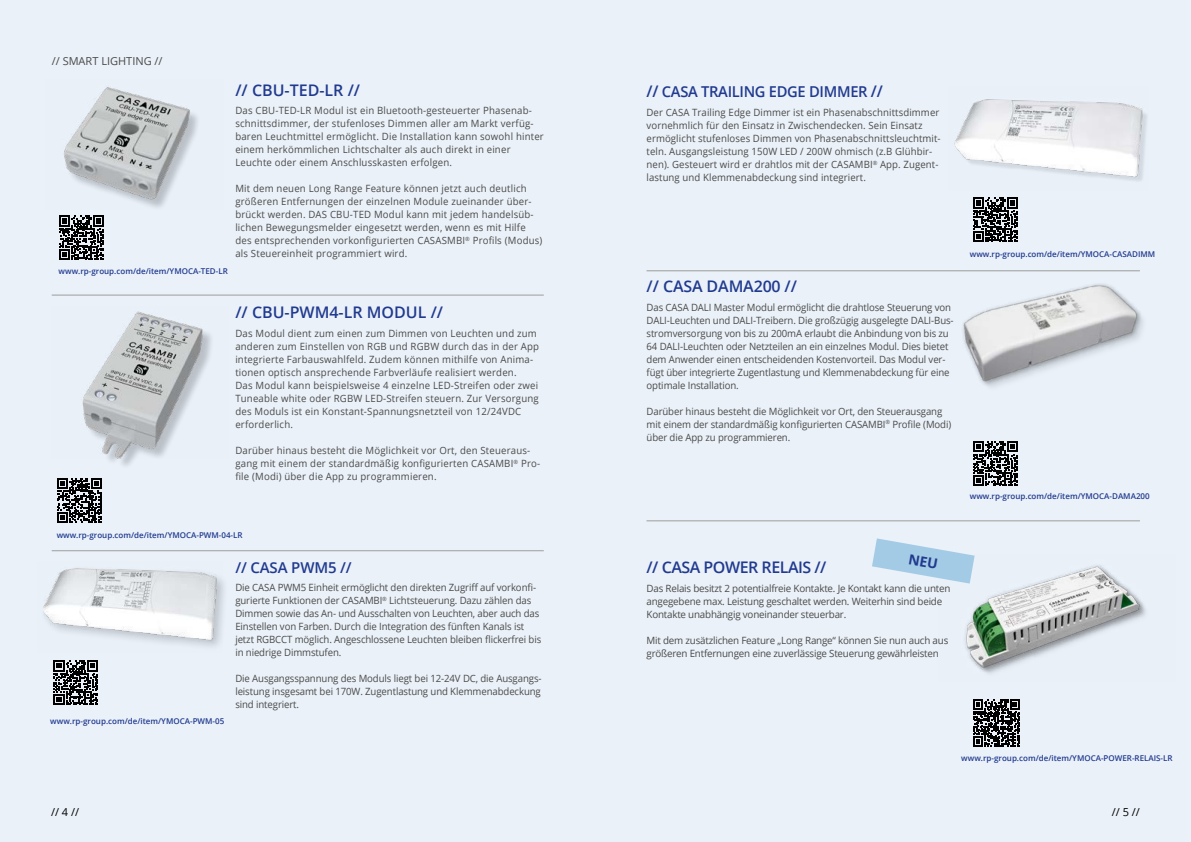
<style>
.page{position:relative;width:1191px;height:842px;background:#eaf1f9}
.page>*{position:absolute;margin:0;border:0;box-sizing:border-box;transform-origin:0 0}
.t1{font:600 16px "Open Sans";letter-spacing:-.01em;color:#213a8f}
.t2{font:600 16px "Open Sans";letter-spacing:-.03em;color:#213a8f}
.t3{font:600 15px "Open Sans";letter-spacing:-.02em;color:#213a8f}
.t4{font:11px "Open Sans";color:#4a4a49}
.t5{font:11px "Open Sans";color:#000}
.t6{font:10px/13px "Open Sans";letter-spacing:.01em;color:#4a4a49;scale:.96 1}
.t7{font:10px/13px "Open Sans";letter-spacing:-.01em;color:#4a4a49;scale:.96 1}
.t8{font:10px/13px "Open Sans";letter-spacing:-.02em;color:#4a4a49}
.t9{font:600 8px "Open Sans";color:#213a8f}
.s1{font-size:16px}
</style>
<div class="page">
<img style="left:82px;top:311px;width:129px;height:148px">
<hr style="left:52px;top:295px;width:492px;height:1px;background:#9d9d9c">
<hr style="left:52px;top:550px;width:492px;height:1px;background:#9d9d9c">
<img style="left:916px;top:270px;width:227px;height:117px">
<img style="left:954px;top:99px;width:193px;height:82px">
<hr style="left:646px;top:271px;width:494px;height:1px;background:#9d9d9c">
<hr style="left:646px;top:521px;width:494px;height:1px;background:#9d9d9c">
<img style="left:43px;top:568px;width:180px;height:79px">
<svg style="left:973px;top:441px;width:44px;height:45px"></svg>
<svg style="left:973px;top:198px;width:44px;height:44px"></svg>
<svg style="left:54px;top:660px;width:44px;height:45px"></svg>
<img style="left:64px;top:87px;width:134px;height:121px">
<svg style="left:59px;top:216px;width:45px;height:44px"></svg>
<svg style="left:57px;top:478px;width:45px;height:45px"></svg>
<img style="left:965px;top:555px;width:181px;height:119px">
<svg style="left:973px;top:699px;width:46px;height:47px"></svg>
<svg style="left:872px;top:538px;width:102px;height:46px"></svg>
<p class="t4" style="left:52px;top:54px;width:112px">// SMART LIGHTING //</p>
<h1 class="t1" style="left:235px;top:79px;width:126px">// CBU-TED-LR //</h1>
<p class="t6" style="left:235px;top:104px;width:323px">Das CBU-TED-LR Modul ist ein Bluetooth-gesteuerter Phasenab&shy;schnittsdimmer, der stufenloses Dimmen aller am Markt verfüg&shy;baren Leuchtmittel ermöglicht. Die Installation kann sowohl hinter einem herkömmlichen Lichtschalter als auch direkt in einer Leuchte oder einem Anschlusskasten erfolgen.</p>
<p class="t6" style="left:235px;top:182px;width:321px">Mit dem neuen Long Range Feature können jetzt auch deutlich größeren Entfernungen der einzelnen Module zueinander über&shy;brückt werden. DAS CBU-TED Modul kann mit jedem handelsüb&shy;lichen Bewegungsmelder eingesetzt werden, wenn es mit Hilfe des entsprechenden vorkonfigurierten CASASMBI<sup>®</sup> Profils (Modus) als Steuereinheit programmiert wird.</p>
<p class="t9" style="left:59px;top:266px;width:171px">www.rp-group.com/de/item/YMOCA-TED-LR</p>
<h1 class="t1" style="left:235px;top:302px;width:209px">// CBU-PWM4-LR MODUL //</h1>
<p class="t6" style="left:235px;top:327px;width:318px">Das Modul dient zum einen zum Dimmen von Leuchten und zum anderen zum Einstellen von RGB und RGBW durch das in der App integrierte Farbauswahlfeld. Zudem können mithilfe von Anima&shy;tionen optisch ansprechende Farbverläufe realisiert werden.<br>Das Modul kann beispielsweise 4 einzelne LED-Streifen oder zwei Tuneable white oder RGBW LED-Streifen steuern. Zur Versorgung des Moduls ist ein Konstant-Spannungsnetzteil von 12/24VDC erforderlich.</p>
<p class="t6" style="left:235px;top:444px;width:319px">Darüber hinaus besteht die Möglichkeit vor Ort, den Steueraus&shy;gang mit einem der standardmäßig konfigurierten CASAMBI<sup>®</sup> Pro&shy;file (Modi) über die App zu programmieren.</p>
<p class="t9" style="left:57px;top:530px;width:187px">www.rp-group.com/de/item/YMOCA-PWM-04-LR</p>
<p class="t9" style="left:50px;top:715px;width:175px">www.rp-group.com/de/item/YMOCA-PWM-05</p>
<h2 class="t3" style="left:235px;top:557px;width:118px">// CASA PWM5 //</h2>
<p class="t7" style="left:235px;top:581px;width:320px">Die CASA PWM5 Einheit ermöglicht den direkten Zugriff auf vorkonfi&shy;gurierte Funktionen der CASAMBI<sup>®</sup> Lichtsteuerung. Dazu zählen das Dimmen sowie das An- und Ausschalten von Leuchten, aber auch das Einstellen von Farben. Durch die Integration des fünften Kanals ist jetzt RGBCCT möglich. Angeschlossene Leuchten bleiben flickerfrei bis in niedrige Dimmstufen.</p>
<p class="t6" style="left:235px;top:672px;width:320px;text-align:justify">Die Ausgangsspannung des Moduls liegt bei 12-24V DC, die Ausgangs&shy;leistung insgesamt bei 170W. Zugentlastung und Klemmenabdeckung sind integriert.</p>
<h2 class="t3" style="left:646px;top:82px;width:238px"><span class="s1">//</span> CASA TRAILING EDGE DIMMER <span class="s1">//</span></h2>
<p class="t6" style="left:646px;top:106px;width:308px">Der CASA Trailing Edge Dimmer ist ein Phasenabschnittsdimmer vornehmlich für den Einsatz in Zwischendecken. Sein Einsatz ermöglicht stufenloses Dimmen von Phasenabschnittsleuchtmit&shy;teln. Ausgangsleistung 150W LED / 200W ohmisch (z.B Glühbir&shy;nen). Gesteuert wird er drahtlos mit der CASAMBI<sup>®</sup> App. Zugent&shy;lastung und Klemmenabdeckung sind integriert.</p>
<h1 class="t1" style="left:646px;top:275px;width:152px">// CASA DAMA200 //</h1>
<p class="t7" style="left:646px;top:300px;width:321px">Das CASA DALI Master Modul ermöglicht die drahtlose Steuerung von DALI-Leuchten und DALI-Treibern. Die großzügig ausgelegte DALI-Bus&shy;stromversorgung von bis zu 200mA erlaubt die Anbindung von bis zu 64 DALI-Leuchten oder Netzteilen an ein einzelnes Modul. Dies bietet dem Anwender einen entscheidenden Kostenvorteil. Das Modul ver&shy;fügt über integrierte Zugentlastung und Klemmenabdeckung für eine optimale Installation.</p>
<p class="t7" style="left:646px;top:404px;width:319px">Darüber hinaus besteht die Möglichkeit vor Ort, den Steuerausgang mit einem der standardmäßig konfigurierten CASAMBI<sup>®</sup> Profile (Modi) über die App zu programmieren.</p>
<p class="t9" style="left:969px;top:249px;width:187px">www.rp-group.com/de/item/YMOCA-CASADIMM</p>
<p class="t9" style="left:969px;top:491px;width:181px">www.rp-group.com/de/item/YMOCA-DAMA200</p>
<h1 class="t2" style="left:646px;top:556px;width:181px">// CASA POWER RELAIS //</h1>
<p class="t8" style="left:646px;top:581px;width:305px">Das Relais besitzt 2 potentialfreie Kontakte. Je Kontakt kann die unten angegebene max. Leistung geschaltet werden. Weiterhin sind beide<br>Kontakte unabhängig voneinander steuerbar.</p>
<p class="t8" style="left:646px;top:633px;width:303px">Mit dem zusätzlichen Feature „Long Range“ können Sie nun auch aus größeren Entfernungen eine zuverlässige Steuerung gewährleisten</p>
<p class="t9" style="left:961px;top:753px;width:213px">www.rp-group.com/de/item/YMOCA-POWER-RELAIS-LR</p>
<p class="t5" style="left:51px;top:805px;width:30px">// 4 //</p>
<p class="t5" style="left:1111px;top:805px;width:30px">// 5 //</p>
</div>
